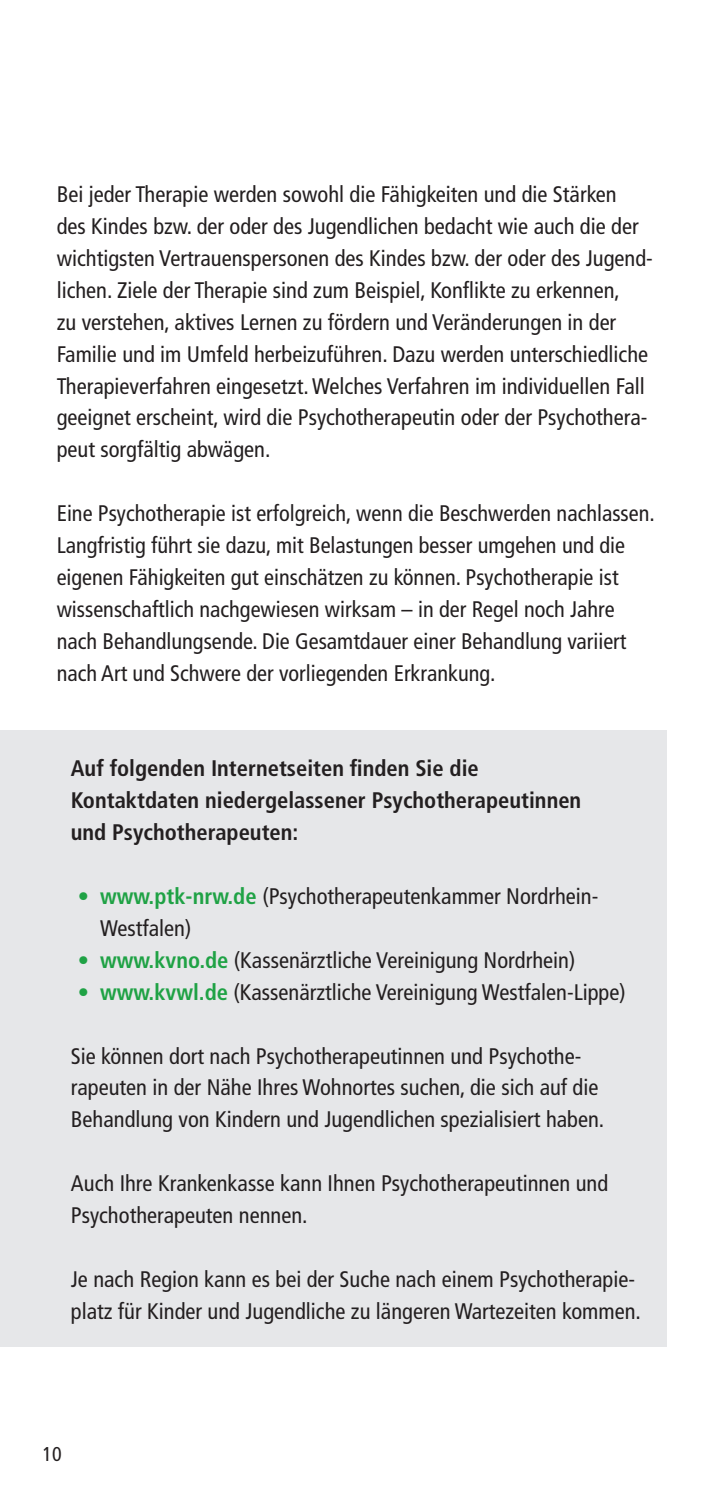
<style>
.page{position:relative;width:709px;height:1489px;background:#fff}
.page>*{position:absolute;margin:0;border:0;box-sizing:border-box;transform-origin:0 0}
.Text_9_4_5mm{font:condensed 22.5px/32px "Frutiger LT Std";color:#231f20}
.Text_9_4_5mm-2{font:700 condensed 22.5px/32px "Frutiger LT Std";color:#231f20}
.t1{font:condensed 20px "Frutiger LT Std";color:#231f20}
.s1{color:#1fa245}
.s2{font-weight:700;color:#1fa245}
</style>
<div class="page">
<div style="left:0;top:730px;width:666px;height:616px;background:#e6e7e9"></div>
<p class="Text_9_4_5mm" style="left:57px;top:178px;width:597px">Bei jeder Therapie werden sowohl die Fähigkeiten und die Stärken<br>des Kindes bzw. der oder des Jugendlichen bedacht wie auch die der wichtigsten Vertrauenspersonen des Kindes bzw. der oder des Jugend&shy;lichen. Ziele der Therapie sind zum Beispiel, Konflikte zu erkennen,<br>zu verstehen, aktives Lernen zu fördern und Veränderungen in der Familie und im Umfeld herbeizuführen. Dazu werden unterschiedliche Therapieverfahren eingesetzt. Welches Verfahren im individuellen Fall geeignet erscheint, wird die Psychotherapeutin oder der Psychothera&shy;peut sorgfältig abwägen.</p>
<p class="Text_9_4_5mm" style="left:57px;top:497px;width:599px">Eine Psychotherapie ist erfolgreich, wenn die Beschwerden nachlassen.<br>Langfristig führt sie dazu, mit Belastungen besser umgehen und die eigenen Fähigkeiten gut einschätzen zu können. Psychotherapie ist wissenschaftlich nachgewiesen wirksam – in der Regel noch Jahre nach Behandlungsende. Die Gesamtdauer einer Behandlung variiert nach Art und Schwere der vorliegenden Erkrankung.</p>
<p class="Text_9_4_5mm-2" style="left:71px;top:752px;width:512px">Auf folgenden Internetseiten finden Sie die<br>Kontaktdaten niedergelassener Psychotherapeutinnen und Psychotherapeuten:</p>
<p class="Text_9_4_5mm" style="left:100px;top:880px;width:498px;text-indent:-22px"><span class="s1">•</span> <span class="s2">www.ptk-nrw.de</span> (Psychotherapeutenkammer Nordrhein-<br>Westfalen)</p>
<p class="Text_9_4_5mm" style="left:78px;top:944px;width:499px"><span class="s1">•</span> <span class="s2">www.kvno.de</span> (Kassenärztliche Vereinigung Nordrhein)</p>
<p class="Text_9_4_5mm" style="left:78px;top:976px;width:549px"><span class="s1">•</span> <span class="s2">www.kvwl.de</span> (Kassenärztliche Vereinigung Westfalen-Lippe)</p>
<p class="Text_9_4_5mm" style="left:71px;top:1039px;width:535px">Sie können dort nach Psychotherapeutinnen und Psychothe&shy;rapeuten in der Nähe Ihres Wohnortes suchen, die sich auf die<br>Behandlung von Kindern und Jugendlichen spezialisiert haben.</p>
<p class="Text_9_4_5mm" style="left:71px;top:1167px;width:539px">Auch Ihre Krankenkasse kann Ihnen Psychotherapeutinnen und<br>Psychotherapeuten nennen.</p>
<p class="Text_9_4_5mm" style="left:71px;top:1263px;width:571px">Je nach Region kann es bei der Suche nach einem Psychotherapie&shy;platz für Kinder und Jugendliche zu längeren Wartezeiten kommen.</p>
<p class="t1" style="left:43px;top:1442px;width:21px">10</p>
</div>
